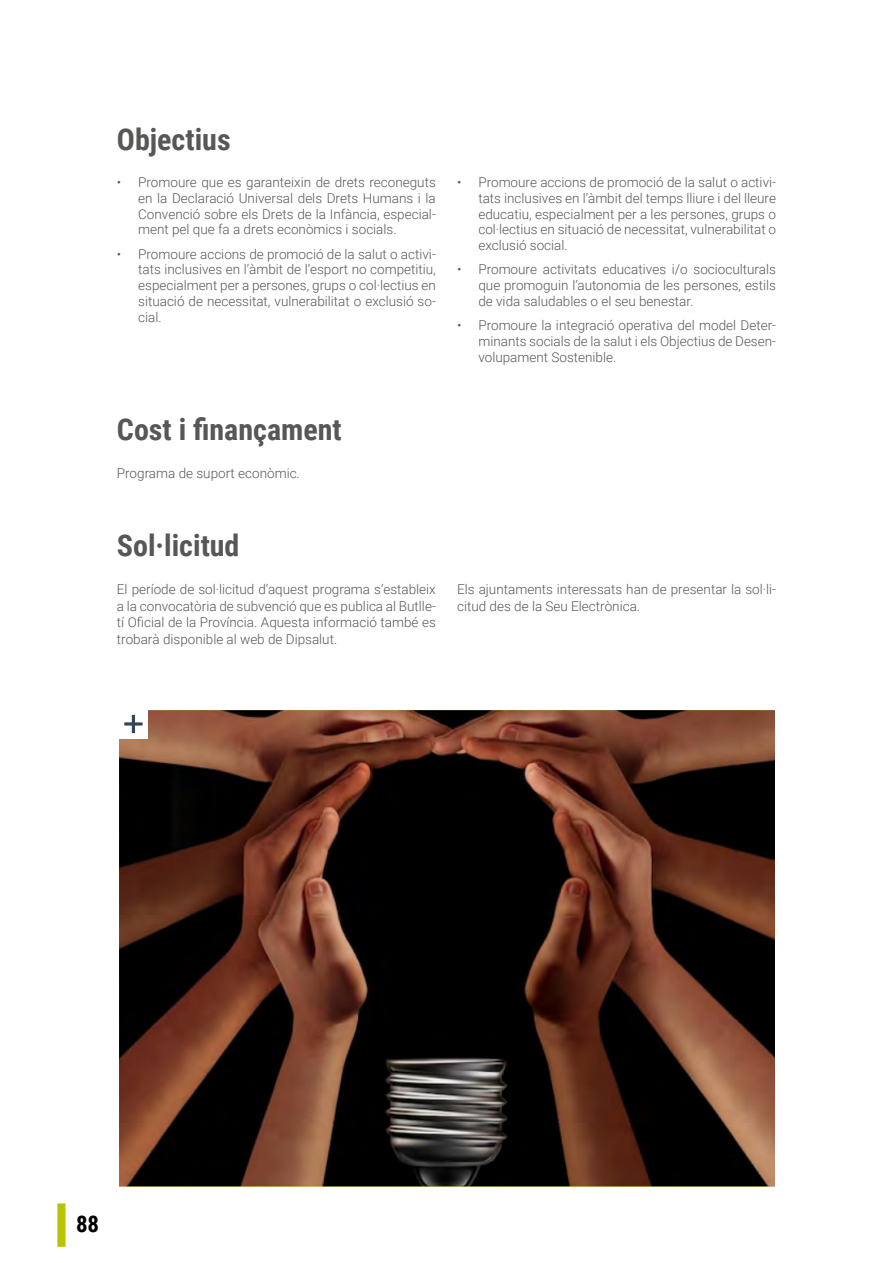
<style>
.page{position:relative;width:893px;height:1263px;background:#fff}
.page>*{position:absolute;margin:0;border:0;box-sizing:border-box;transform-origin:0 0}
.t1{font:700 30px "Roboto Condensed";color:#575756}
.t2{font:700 22.95px "Roboto Condensed";color:#000}
.t3{font:300 13.5px/15.8px "Roboto";color:#575756;text-align:justify}
</style>
<div class="page">
<svg style="left:57px;top:1203px;width:9px;height:44px"></svg>
<img style="left:119px;top:710px;width:656px;height:476px">
<div style="left:119px;top:709px;width:29px;height:30px;background:#fff"></div>
<svg style="left:124px;top:715px;width:19px;height:18px"></svg>
<h1 class="t1" style="left:117px;top:118px;width:115px">Objectius</h1>
<p class="t3" style="left:138px;top:174px;width:299px;text-indent:-21px">• Promoure que es garanteixin de drets reconeguts en la Declaració Universal dels Drets Humans i la Convenció sobre els Drets de la Infància, especial&shy;ment pel que fa a drets econòmics i socials.</p>
<p class="t3" style="left:138px;top:245px;width:299px;text-indent:-21px">• Promoure accions de promoció de la salut o activi&shy;tats inclusives en l’àmbit de l’esport no competitiu, especialment per a persones, grups o col·lectius en situació de necessitat, vulnerabilitat o exclusió so&shy;cial.</p>
<h1 class="t1" style="left:117px;top:408px;width:226px">Cost i finançament</h1>
<p class="t3" style="left:117px;top:465px;width:184px">Programa de suport econòmic.</p>
<p class="t3" style="left:478px;top:174px;width:299px;text-indent:-21px">• Promoure accions de promoció de la salut o activi&shy;tats inclusives en l’àmbit del temps lliure i del lleure educatiu, especialment per a les persones, grups o col·lectius en situació de necessitat, vulnerabilitat o exclusió social.</p>
<p class="t3" style="left:478px;top:261px;width:299px;text-indent:-21px">• Promoure activitats educatives i/o socioculturals que promoguin l’autonomia de les persones, estils de vida saludables o el seu benestar.</p>
<p class="t3" style="left:478px;top:317px;width:299px;text-indent:-21px">• Promoure la integració operativa del model Deter&shy;minants socials de la salut i els Objectius de Desen&shy;volupament Sostenible.</p>
<h1 class="t1" style="left:117px;top:525px;width:124px">Sol·licitud</h1>
<p class="t3" style="left:117px;top:581px;width:320px;line-height:16.5px">El període de sol·licitud d’aquest programa s’estableix a la convocatòria de subvenció que es publica al Butlle&shy;tí Oficial de la Província. Aquesta informació també es trobarà disponible al web de Dipsalut.</p>
<p class="t3" style="left:457px;top:581px;width:320px;line-height:16.5px">Els ajuntaments interessats han de presentar la sol·li&shy;citud des de la Seu Electrònica.</p>
<h2 class="t2" style="left:76px;top:1207px;width:25px">88</h2>
</div>
